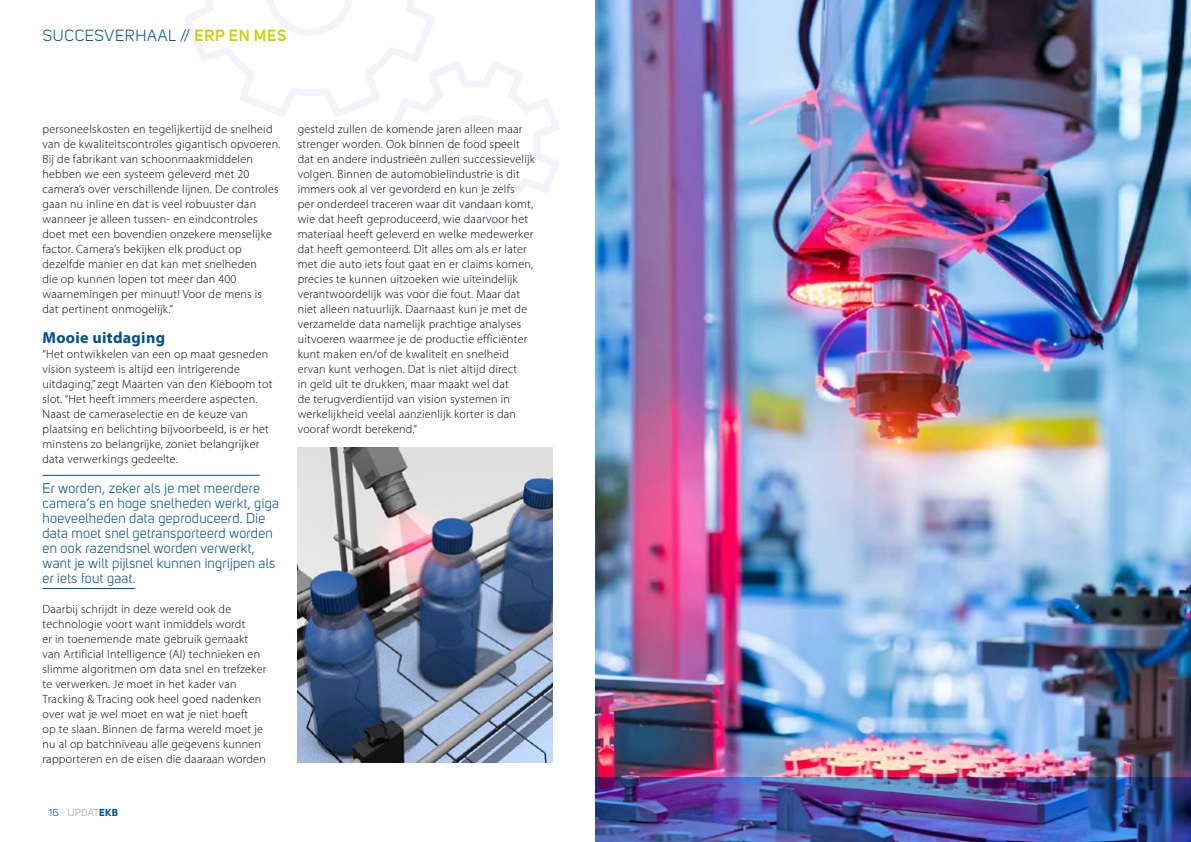
<style>
.page{position:relative;width:1191px;height:842px;background:#fff}
.page>*{position:absolute;margin:0;border:0;box-sizing:border-box;transform-origin:0 0}
.t1{font:16px "Uni Sans";letter-spacing:.045em;color:#005091}
.t2{font:700 16px "Myriad Pro";letter-spacing:.02em;color:#005091}
.t3{font:14px/15px "Uni Sans";letter-spacing:.02em;color:#005091}
.t4{font:300 12px/15px "Myriad Pro";letter-spacing:.02em;color:#000}
.t5{font:10px "Uni Sans";letter-spacing:.025em;color:#9d9d9c}
.s1{font-weight:600;color:#cdce00}
.s2{color:#005091}
.s3{font-weight:700;color:#005091}
</style>
<div class="page">
<svg style="left:185px;top:0;width:374px;height:229px"></svg>
<hr style="left:43px;top:475px;width:217px;height:1px;background:#005091">
<hr style="left:43px;top:588px;width:92px;height:1px;background:#005091">
<img style="left:595px;top:0;width:596px;height:778px">
<img style="left:298px;top:448px;width:255px;height:315px">
<img style="left:595px;top:778px;width:596px;height:64px">
<h1 class="t1" style="left:43px;top:29px;width:245px">SUCCESVERHAAL // <span class="s1">ERP EN MES</span></h1>
<p class="t4" style="left:43px;top:122px;width:240px">personeelskosten en tegelijkertijd de snelheid van de kwaliteitscontroles gigantisch opvoeren.<br>Bij de fabrikant van schoonmaakmiddelen hebben we een systeem geleverd met 20 camera’s over verschillende lijnen. De controles gaan nu inline en dat is veel robuuster dan wanneer je alleen tussen- en eindcontroles doet met een bovendien onzekere menselijke factor. Camera’s bekijken elk product op dezelfde manier en dat kan met snelheden<br>die op kunnen lopen tot meer dan 400 waarnemingen per minuut! Voor de mens is dat pertinent onmogelijk.”</p>
<h1 class="t2" style="left:43px;top:331px;width:124px">Mooie uitdaging</h1>
<p class="t4" style="left:43px;top:347px;width:231px">“Het ontwikkelen van een op maat gesneden vision systeem is altijd een intrigerende uitdaging,” zegt Maarten van den Kieboom tot slot. “Het heeft immers meerdere aspecten.<br>Naast de cameraselectie en de keuze van plaatsing en belichting bijvoorbeeld, is er het minstens zo belangrijke, zoniet belangrijker data verwerkings gedeelte.</p>
<p class="t3" style="left:43px;top:481px;width:238px">Er worden, zeker als je met meerdere camera’s en hoge snelheden werkt, giga hoeveelheden data geproduceerd. Die data moet snel getransporteerd worden en ook razendsnel worden verwerkt, want je wilt pijlsnel kunnen ingrijpen als er iets fout gaat.</p>
<p class="t4" style="left:43px;top:602px;width:225px">Daarbij schrijdt in deze wereld ook de technologie voort want inmiddels wordt<br>er in toenemende mate gebruik gemaakt van Artificial Intelligence (AI) technieken en slimme algoritmen om data snel en trefzeker te verwerken. Je moet in het kader van Tracking &amp; Tracing ook heel goed nadenken over wat je wel moet en wat je niet hoeft<br>op te slaan. Binnen de farma wereld moet je nu al op batchniveau alle gegevens kunnen rapporteren en de eisen die daaraan worden</p>
<p class="t5" style="left:49px;top:808px;width:70px"><span class="s2">16</span> - UPDAT<span class="s3">EKB</span></p>
<p class="t4" style="left:298px;top:122px;width:239px">gesteld zullen de komende jaren alleen maar strenger worden. Ook binnen de food speelt dat en andere industrieën zullen successievelijk volgen. Binnen de automobielindustrie is dit immers ook al ver gevorderd en kun je zelfs<br>per onderdeel traceren waar dit vandaan komt, wie dat heeft geproduceerd, wie daarvoor het materiaal heeft geleverd en welke medewerker dat heeft gemonteerd. Dit alles om als er later met die auto iets fout gaat en er claims komen, precies te kunnen uitzoeken wie uiteindelijk verantwoordelijk was voor die fout. Maar dat niet alleen natuurlijk. Daarnaast kun je met de verzamelde data namelijk prachtige analyses uitvoeren waarmee je de productie efficiënter kunt maken en/of de kwaliteit en snelheid ervan kunt verhogen. Dat is niet altijd direct<br>in geld uit te drukken, maar maakt wel dat<br>de terugverdientijd van vision systemen in werkelijkheid veelal aanzienlijk korter is dan vooraf wordt berekend.”</p>
</div>
